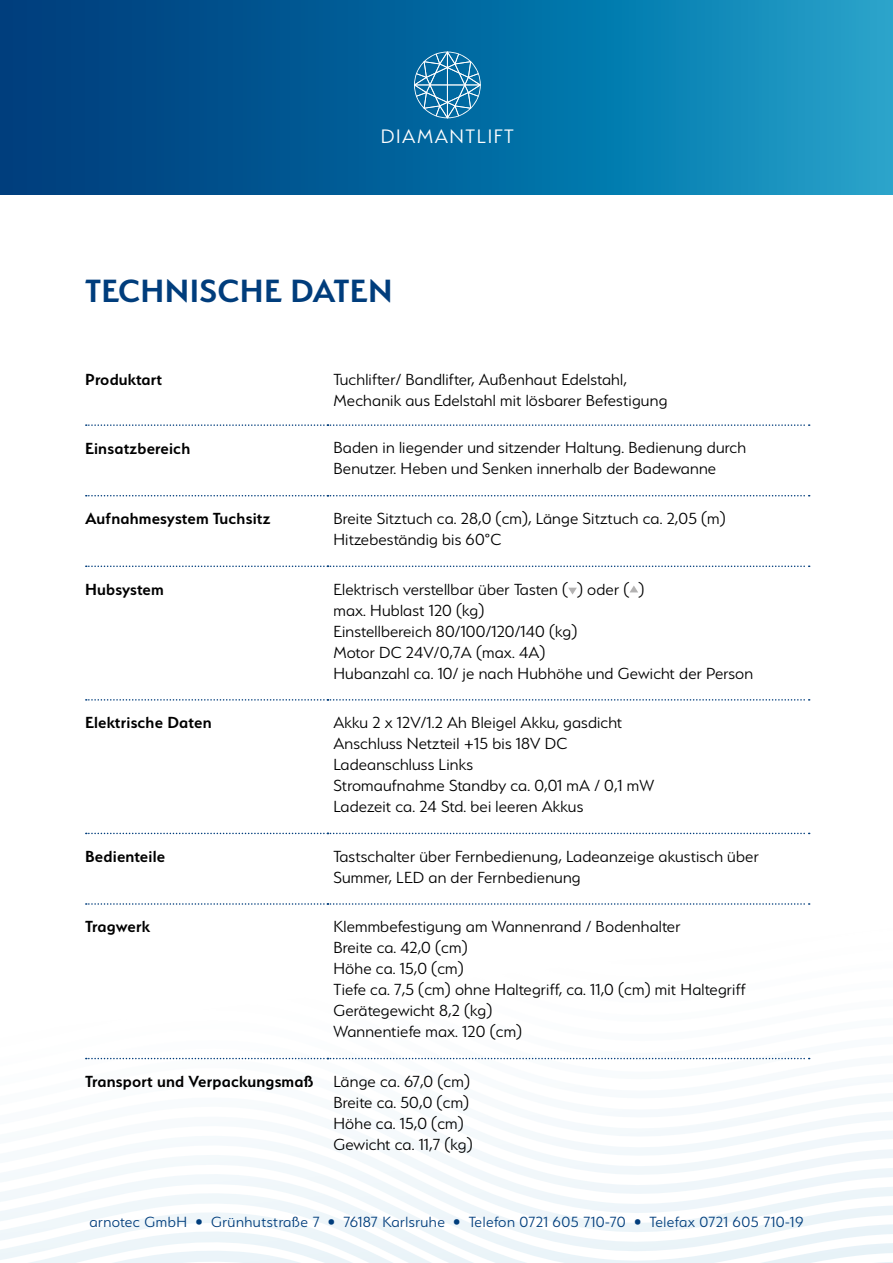
<style>
.page{position:relative;width:893px;height:1263px;background:#fff}
.page>*{position:absolute;margin:0;border:0;box-sizing:border-box;transform-origin:0 0}
.t1{font:600 36px "Serenity";letter-spacing:.01em;color:#003d7c}
.t2{font:300 21.75px "Serenity";letter-spacing:.07em;color:#fff}
.t3{font:300 18px/21px "Serenity";letter-spacing:.01em;color:#000}
.t4{font:600 18px "Serenity";letter-spacing:.01em;color:#000}
.t5{font:300 16.5px "Serenity";letter-spacing:.03em;color:#003d7c}
.s1{font-weight:600}
</style>
<div class="page">
<svg style="left:718px;top:1103px;width:175px;height:19px"></svg>
<svg style="left:302px;top:1122px;width:591px;height:19px"></svg>
<svg style="left:156px;top:1141px;width:737px;height:19px"></svg>
<svg style="left:0;top:1160px;width:893px;height:19px"></svg>
<svg style="left:0;top:1179px;width:893px;height:19px;fill:#f5fafc"></svg>
<svg style="left:0;top:1198px;width:893px;height:19px;fill:#f3f8fb"></svg>
<svg style="left:0;top:1217px;width:893px;height:46px"></svg>
<svg style="left:0;top:0;width:893px;height:195px"></svg>
<svg style="left:86px;top:424px;width:724px;height:2px"></svg>
<svg style="left:86px;top:495px;width:724px;height:1px"></svg>
<svg style="left:86px;top:565px;width:724px;height:2px"></svg>
<svg style="left:86px;top:699px;width:725px;height:2px"></svg>
<svg style="left:86px;top:833px;width:724px;height:1px"></svg>
<svg style="left:86px;top:903px;width:724px;height:2px"></svg>
<svg style="left:86px;top:1058px;width:724px;height:1px"></svg>
<svg style="left:568px;top:588px;width:9px;height:7px"></svg>
<svg style="left:630px;top:586px;width:8px;height:6px"></svg>
<svg style="left:414px;top:52px;width:67px;height:66px"></svg>
<p class="t2" style="left:381px;top:125px;width:135px">DIAMANTLIFT</p>
<h1 class="t1" style="left:85px;top:271px;width:309px">TECHNISCHE DATEN</h1>
<p class="t4" style="left:85px;top:370px;width:79px">Produktart</p>
<p class="t3" style="left:333px;top:369px;width:335px">Tuchlifter/ Bandlifter, Außenhaut Edelstahl,<br>Mechanik aus Edelstahl mit lösbarer Befestigung</p>
<p class="t4" style="left:85px;top:438px;width:107px">Einsatzbereich</p>
<p class="t3" style="left:333px;top:437px;width:414px">Baden in liegender und sitzender Haltung. Bedienung durch<br>Benutzer. Heben und Senken innerhalb der Badewanne</p>
<p class="t4" style="left:85px;top:509px;width:187px">Aufnahmesystem Tuchsitz</p>
<p class="t3" style="left:333px;top:508px;width:394px">Breite Sitztuch ca. 28,0 (cm), Länge Sitztuch ca. 2,05 (m)<br>Hitzebeständig bis 60°C</p>
<p class="t4" style="left:85px;top:579px;width:80px">Hubsystem</p>
<p class="t3" style="left:333px;top:578px;width:421px">Elektrisch verstellbar über Tasten ( ) oder ( )<br>max. Hublast 120 (kg)<br>Einstellbereich 80/100/120/140 (kg)<br>Motor DC 24V/0,7A (max. 4A)<br>Hubanzahl ca. 10/ je nach Hubhöhe und Gewicht der Person</p>
<p class="t4" style="left:85px;top:713px;width:128px">Elektrische Daten</p>
<p class="t3" style="left:333px;top:712px;width:322px">Akku 2 x 12V/1.2 Ah Bleigel Akku, gasdicht Anschluss Netzteil +15 bis 18V DC Ladeanschluss Links<br>Stromaufnahme Standby ca. 0,01 mA / 0,1 mW Ladezeit ca. 24 Std. bei leeren Akkus</p>
<p class="t4" style="left:85px;top:846px;width:82px">Bedienteile</p>
<p class="t3" style="left:333px;top:845px;width:427px">Tastschalter über Fernbedienung, Ladeanzeige akustisch über<br>Summer, LED an der Fernbedienung</p>
<p class="t4" style="left:85px;top:917px;width:67px">Tragwerk</p>
<p class="t3" style="left:333px;top:916px;width:414px">Klemmbefestigung am Wannenrand / Bodenhalter<br>Breite ca. 42,0 (cm)<br>Höhe ca. 15,0 (cm)<br>Tiefe ca. 7,5 (cm) ohne Haltegriff, ca. 11,0 (cm) mit Haltegriff Gerätegewicht 8,2 (kg)<br>Wannentiefe max. 120 (cm)</p>
<p class="t3" style="left:333px;top:1071px;width:141px;text-indent:-248px"><span class="s1">Transport und Verpackungsmaß</span> Länge ca. 67,0 (cm)<br>Breite ca. 50,0 (cm)<br>Höhe ca. 15,0 (cm)<br>Gewicht ca. 11,7 (kg)</p>
<p class="t5" style="left:89px;top:1213px;width:716px">arnotec GmbH • Grünhutstraße 7 • 76187 Karlsruhe • Telefon 0721 605 710-70 • Telefax 0721 605 710-19</p>
</div>
